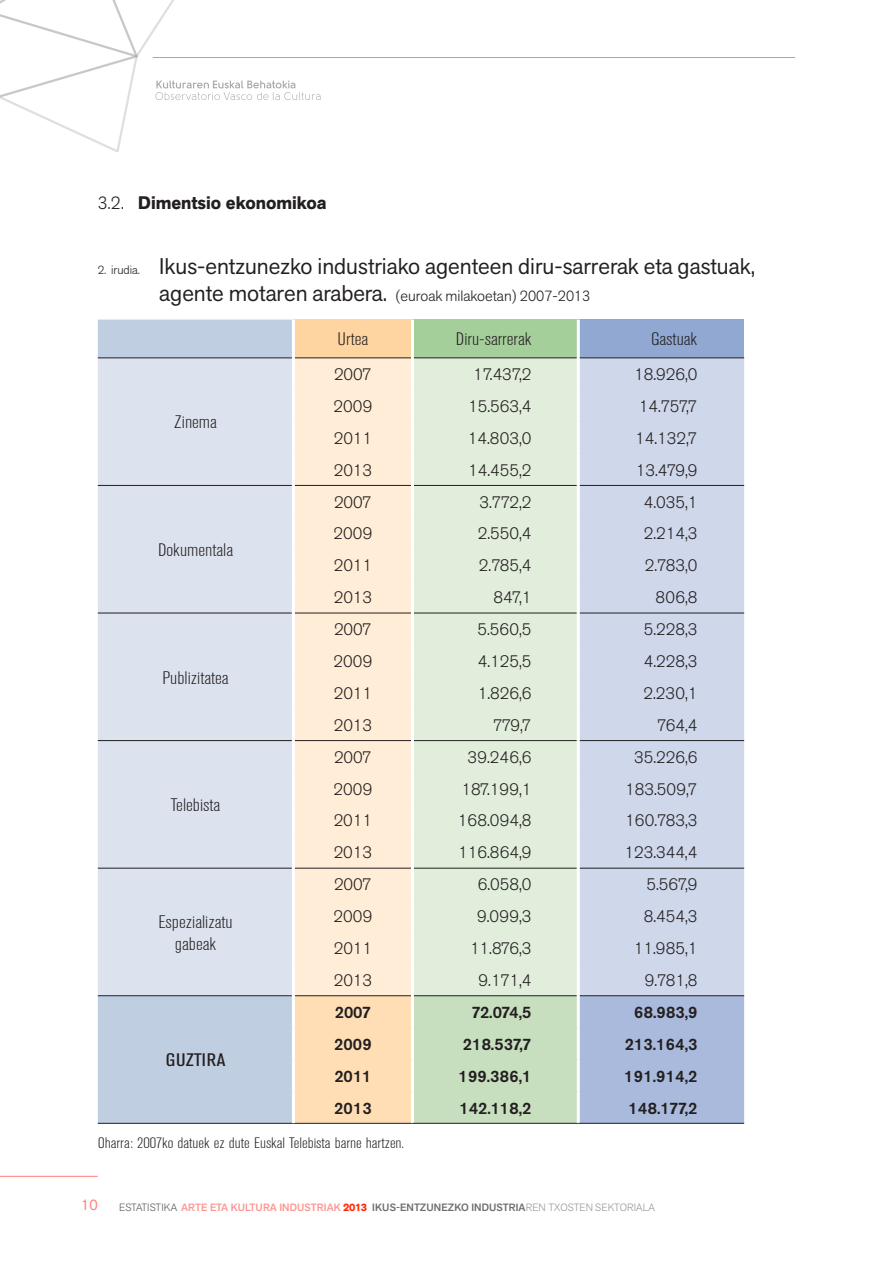
<style>
.page{position:relative;width:893px;height:1263px;background:#fff}
.page>*{position:absolute;margin:0;border:0;box-sizing:border-box;transform-origin:0 0}
.t1{font:22.5px "Akzid Grtsk Next";color:#231f20}
.t2{font:300 condensed 18px/21.6px "Akzidenz Grotesk BE";color:#231f20;text-align:center;scale:1.2 1}
.t3{font:700 18px "Akzid Grtsk Next";color:#231f20}
.t4{font:condensed 18px "Akzidenz Grotesk BE";letter-spacing:.02em;color:#231f20;scale:1.2 1}
.t5{font:300 16.5px "Akzidenz Grotesk BE";color:#231f20}
.t6{font:500 16.5px "Akzidenz Grotesk BE";color:#231f20}
.t7{font:300 condensed 15px "Akzidenz Grotesk BE";color:#231f20;scale:1.2 1}
.t8{font:300 15px "Akzid Grtsk Next";color:#231f20}
.t9{font:15px "Akzid Grtsk Next";color:#ff7f7a}
.t10{font:500 10.5px "Akzid Grtsk Next";letter-spacing:.01em;color:#ff9692}
.t11{font:500 10.5px "Akzid Grtsk Next";color:#6d6e71}
.t12{font:300 10.5px "Akzid Grtsk Next";letter-spacing:.01em;color:#939598}
.s1{font-weight:300}
.s2{font-weight:300;font-size:12px}
.s3{font-weight:400;font-size:22.5px}
.s4{font-weight:300;color:#58595b}
.s5{font-weight:700;color:#ff2b06}
.s6{color:#6d6e71}
</style>
<div class="page">
<hr style="left:153px;top:57px;width:642px;height:1px;background:#a7a9ac">
<hr style="left:0;top:1176px;width:98px;height:1px;background:#ff7f7a">
<svg style="left:0;top:0;width:320px;height:152px"></svg>
<div style="left:98px;top:320px;width:194px;height:803px;background:#c0cee2"></div>
<div style="left:293px;top:320px;width:119px;height:38px;background:#fed4a0"></div>
<div style="left:412px;top:320px;width:166px;height:38px;background:#a4ce9a"></div>
<div style="left:578px;top:320px;width:166px;height:38px;background:#90a8d2"></div>
<div style="left:98px;top:359px;width:194px;height:636px;background:#dce2ee"></div>
<div style="left:295px;top:359px;width:116px;height:636px;background:#ffedd7"></div>
<div style="left:414px;top:359px;width:163px;height:636px;background:#e1eedc"></div>
<div style="left:580px;top:359px;width:164px;height:636px;background:#cfd7eb"></div>
<svg style="left:295px;top:996px;width:449px;height:127px"></svg>
<hr style="left:98px;top:485px;width:194px;height:1px;background:#231f20">
<hr style="left:98px;top:613px;width:194px;height:1px;background:#231f20">
<hr style="left:98px;top:740px;width:194px;height:1px;background:#231f20">
<hr style="left:98px;top:868px;width:194px;height:1px;background:#231f20">
<hr style="left:98px;top:995px;width:194px;height:1px;background:#231f20">
<hr style="left:98px;top:1123px;width:195px;height:1px;background:#231f20">
<hr style="left:295px;top:485px;width:116px;height:1px;background:#231f20">
<hr style="left:295px;top:613px;width:116px;height:1px;background:#231f20">
<hr style="left:295px;top:740px;width:116px;height:1px;background:#231f20">
<hr style="left:295px;top:868px;width:116px;height:1px;background:#231f20">
<hr style="left:295px;top:995px;width:116px;height:1px;background:#231f20">
<hr style="left:293px;top:1123px;width:119px;height:1px;background:#231f20">
<hr style="left:411px;top:996px;width:3px;height:32px;background:#fff">
<hr style="left:411px;top:1028px;width:3px;height:31px;background:#fff">
<hr style="left:411px;top:1059px;width:3px;height:32px;background:#fff">
<hr style="left:411px;top:1091px;width:3px;height:32px;background:#fff">
<hr style="left:414px;top:485px;width:163px;height:1px;background:#231f20">
<hr style="left:414px;top:613px;width:163px;height:1px;background:#231f20">
<hr style="left:414px;top:740px;width:163px;height:1px;background:#231f20">
<hr style="left:414px;top:868px;width:163px;height:1px;background:#231f20">
<hr style="left:414px;top:995px;width:163px;height:1px;background:#231f20">
<hr style="left:412px;top:1123px;width:166px;height:1px;background:#231f20">
<hr style="left:577px;top:996px;width:3px;height:32px;background:#fff">
<hr style="left:577px;top:1028px;width:3px;height:31px;background:#fff">
<hr style="left:577px;top:1059px;width:3px;height:32px;background:#fff">
<hr style="left:577px;top:1091px;width:3px;height:32px;background:#fff">
<hr style="left:580px;top:485px;width:164px;height:1px;background:#231f20">
<hr style="left:580px;top:613px;width:164px;height:1px;background:#231f20">
<hr style="left:580px;top:740px;width:164px;height:1px;background:#231f20">
<hr style="left:580px;top:868px;width:164px;height:1px;background:#231f20">
<hr style="left:580px;top:995px;width:164px;height:1px;background:#231f20">
<hr style="left:578px;top:1123px;width:166px;height:1px;background:#231f20">
<hr style="left:98px;top:358px;width:194px;height:1px;background:#231f20">
<hr style="left:295px;top:358px;width:116px;height:1px;background:#231f20">
<hr style="left:411px;top:320px;width:3px;height:38px;background:#fff">
<hr style="left:414px;top:358px;width:163px;height:1px;background:#231f20">
<hr style="left:577px;top:320px;width:3px;height:38px;background:#fff">
<hr style="left:580px;top:358px;width:164px;height:1px;background:#231f20">
<hr style="left:292px;top:320px;width:3px;height:38px;background:#fff">
<p class="t3" style="left:98px;top:191px;width:230px"><span class="s1">3.2.</span> Dimentsio ekonomikoa</p>
<h1 class="t1" style="left:98px;top:251px;width:659px"><span class="s2">2. irudia.</span> Ikus-entzunezko industriako agenteen diru-sarrerak eta gastuak,</h1>
<p class="t8" style="left:159px;top:286px;width:433px"><span class="s3">agente motaren arabera.</span> (euroak milakoetan) 2007-2013</p>
<p class="t2" style="left:338px;top:329px;width:27px">Urtea</p>
<p class="t2" style="left:456px;top:329px;width:65px">Diru-sarrerak</p>
<p class="t2" style="left:651px;top:329px;width:40px">Gastuak</p>
<p class="t2" style="left:174px;top:412px;width:37px">Zinema</p>
<p class="t2" style="left:158px;top:539px;width:64px">Dokumentala</p>
<p class="t2" style="left:162px;top:667px;width:57px">Publizitatea</p>
<p class="t2" style="left:171px;top:795px;width:43px">Telebista</p>
<p class="t2" style="left:158px;top:911px;width:63px">Espezializatu gabeak</p>
<p class="t5" style="left:334px;top:365px;width:39px">2007</p>
<p class="t5" style="left:473px;top:365px;width:60px">17.437,2</p>
<p class="t5" style="left:634px;top:365px;width:65px">18.926,0</p>
<p class="t5" style="left:333px;top:397px;width:40px">2009</p>
<p class="t5" style="left:468px;top:397px;width:65px">15.563,4</p>
<p class="t5" style="left:639px;top:397px;width:60px">14.757,7</p>
<p class="t5" style="left:334px;top:429px;width:40px">2011</p>
<p class="t5" style="left:468px;top:429px;width:65px">14.803,0</p>
<p class="t5" style="left:635px;top:429px;width:64px">14.132,7</p>
<p class="t5" style="left:334px;top:461px;width:40px">2013</p>
<p class="t5" style="left:468px;top:461px;width:65px">14.455,2</p>
<p class="t5" style="left:636px;top:461px;width:63px">13.479,9</p>
<p class="t5" style="left:334px;top:492px;width:39px">2007</p>
<p class="t5" style="left:480px;top:492px;width:53px">3.772,2</p>
<p class="t5" style="left:644px;top:492px;width:55px">4.035,1</p>
<p class="t5" style="left:333px;top:524px;width:40px">2009</p>
<p class="t5" style="left:478px;top:524px;width:55px">2.550,4</p>
<p class="t5" style="left:644px;top:524px;width:55px">2.214,3</p>
<p class="t5" style="left:334px;top:556px;width:40px">2011</p>
<p class="t5" style="left:479px;top:556px;width:54px">2.785,4</p>
<p class="t5" style="left:645px;top:556px;width:54px">2.783,0</p>
<p class="t5" style="left:334px;top:588px;width:40px">2013</p>
<p class="t5" style="left:493px;top:588px;width:40px">847,1</p>
<p class="t5" style="left:655px;top:588px;width:43px">806,8</p>
<p class="t5" style="left:334px;top:620px;width:39px">2007</p>
<p class="t5" style="left:478px;top:620px;width:55px">5.560,5</p>
<p class="t5" style="left:644px;top:620px;width:55px">5.228,3</p>
<p class="t5" style="left:333px;top:652px;width:40px">2009</p>
<p class="t5" style="left:478px;top:652px;width:55px">4.125,5</p>
<p class="t5" style="left:644px;top:652px;width:55px">4.228,3</p>
<p class="t5" style="left:334px;top:684px;width:40px">2011</p>
<p class="t5" style="left:478px;top:684px;width:55px">1.826,6</p>
<p class="t5" style="left:643px;top:684px;width:55px">2.230,1</p>
<p class="t5" style="left:334px;top:716px;width:40px">2013</p>
<p class="t5" style="left:493px;top:716px;width:40px">779,7</p>
<p class="t5" style="left:657px;top:716px;width:42px">764,4</p>
<p class="t5" style="left:334px;top:748px;width:39px">2007</p>
<p class="t5" style="left:468px;top:748px;width:65px">39.246,6</p>
<p class="t5" style="left:634px;top:748px;width:65px">35.226,6</p>
<p class="t5" style="left:333px;top:780px;width:40px">2009</p>
<p class="t5" style="left:461px;top:780px;width:72px">187.199,1</p>
<p class="t5" style="left:625px;top:780px;width:74px">183.509,7</p>
<p class="t5" style="left:334px;top:811px;width:40px">2011</p>
<p class="t5" style="left:458px;top:811px;width:75px">168.094,8</p>
<p class="t5" style="left:625px;top:811px;width:74px">160.783,3</p>
<p class="t5" style="left:334px;top:843px;width:40px">2013</p>
<p class="t5" style="left:458px;top:843px;width:75px">116.864,9</p>
<p class="t5" style="left:624px;top:843px;width:74px">123.344,4</p>
<p class="t5" style="left:334px;top:875px;width:39px">2007</p>
<p class="t5" style="left:478px;top:875px;width:55px">6.058,0</p>
<p class="t5" style="left:646px;top:875px;width:52px">5.567,9</p>
<p class="t5" style="left:334px;top:907px;width:40px">2009</p>
<p class="t5" style="left:477px;top:907px;width:56px">9.099,3</p>
<p class="t5" style="left:644px;top:907px;width:55px">8.454,3</p>
<p class="t5" style="left:334px;top:939px;width:40px">2011</p>
<p class="t5" style="left:470px;top:939px;width:63px">11.876,3</p>
<p class="t5" style="left:634px;top:939px;width:65px">11.985,1</p>
<p class="t5" style="left:334px;top:971px;width:40px">2013</p>
<p class="t5" style="left:479px;top:971px;width:54px">9.171,4</p>
<p class="t5" style="left:645px;top:971px;width:54px">9.781,8</p>
<p class="t6" style="left:335px;top:1002px;width:38px">2007</p>
<p class="t6" style="left:471px;top:1002px;width:62px">72.074,5</p>
<p class="t6" style="left:634px;top:1002px;width:65px">68.983,9</p>
<p class="t6" style="left:334px;top:1034px;width:39px">2009</p>
<p class="t6" style="left:463px;top:1034px;width:70px">218.537,7</p>
<p class="t6" style="left:625px;top:1034px;width:74px">213.164,3</p>
<p class="t6" style="left:334px;top:1066px;width:39px">2011</p>
<p class="t6" style="left:458px;top:1066px;width:75px">199.386,1</p>
<p class="t6" style="left:624px;top:1066px;width:75px">191.914,2</p>
<p class="t6" style="left:334px;top:1098px;width:39px">2013</p>
<p class="t6" style="left:459px;top:1098px;width:74px">142.118,2</p>
<p class="t6" style="left:629px;top:1098px;width:70px">148.177,2</p>
<p class="t7" style="left:98px;top:1135px;width:257px">Oharra: 2007ko datuek ez dute Euskal Telebista barne hartzen.</p>
<p class="t4" style="left:166px;top:1050px;width:51px">GUZTIRA</p>
<p class="t9" style="left:81px;top:1195px;width:18px">10</p>
<p class="t10" style="left:119px;top:1200px;width:264px"><span class="s4">ESTATISTIKA</span> ARTE ETA KULTURA INDUSTRIAK <span class="s5">2013</span> <span class="s6">IKUS</span></p>
<p class="t11" style="left:396px;top:1200px;width:12px">-ENT</p>
<p class="t11" style="left:420px;top:1200px;width:15px">ZUNE</p>
<p class="t11" style="left:448px;top:1200px;width:34px">ZKO INDUSTRIA</p>
<p class="t12" style="left:526px;top:1200px;width:77px">ren txosten sekt</p>
<p class="t12" style="left:620px;top:1200px;width:37px">oriala</p>
</div>
